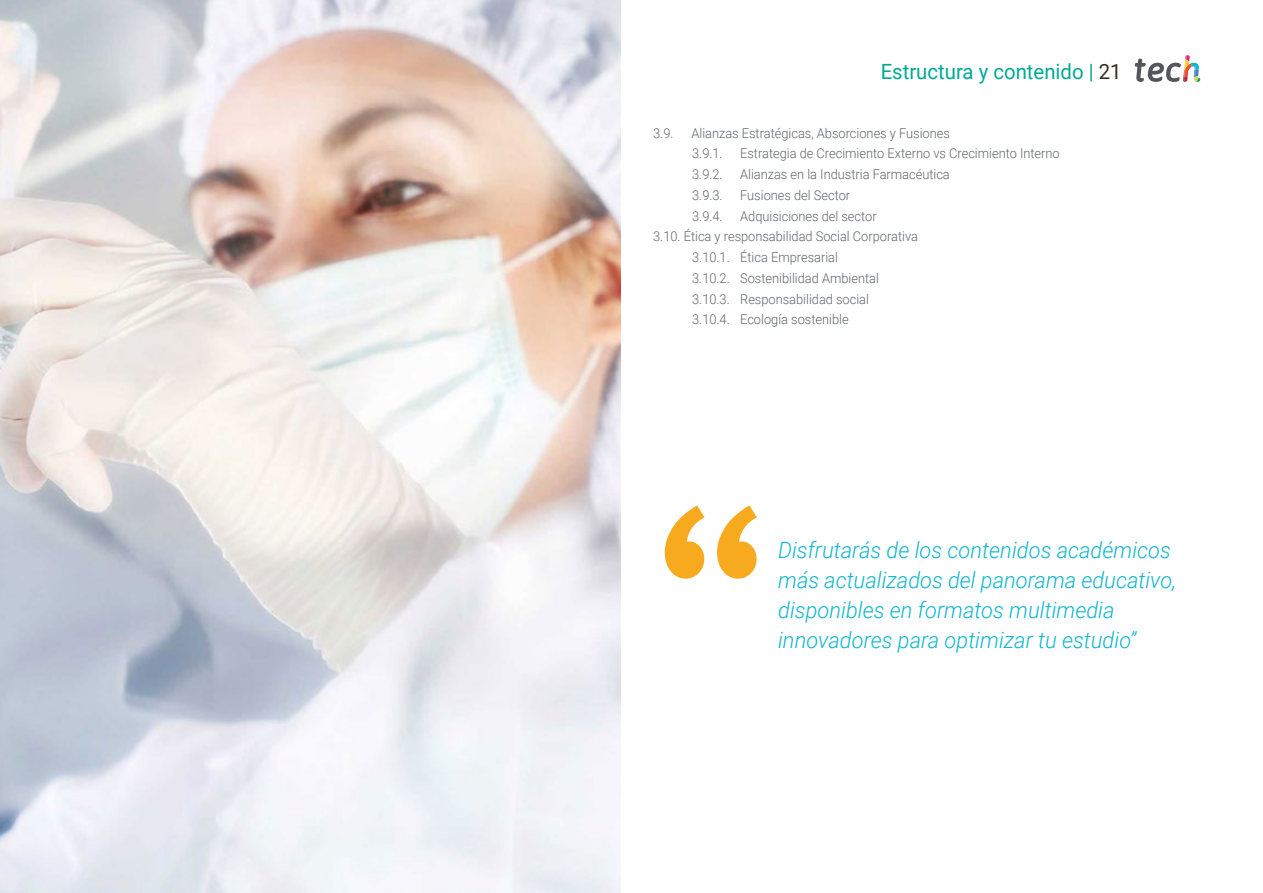
<style>
.page{position:relative;width:1263px;height:893px;background:#fff}
.page>*{position:absolute;margin:0;border:0;box-sizing:border-box;transform-origin:0 0}
.t1{font:italic 300 22.5px/30px "Roboto";color:#0fb6cf}
.t2{font:21px "Roboto";color:#00a996}
.t3{font:300 13.5px/20.7px "Roboto";color:#61646a;scale:.95 1}
.s1{color:#312e20}
</style>
<div class="page">
<svg style="left:665px;top:505px;width:92px;height:74px"></svg>
<svg style="left:1135px;top:55px;width:65px;height:27px"></svg>
<img style="left:0;top:0;width:621px;height:893px">
<h2 class="t2" style="left:881px;top:57px;width:242px">Estructura y contenido | <span class="s1">21</span></h2>
<p class="t3" style="left:653px;top:122px;width:23px">3.9.</p>
<p class="t3" style="left:691px;top:122px;width:274px">Alianzas Estratégicas, Absorciones y Fusiones<br>3.9.1.</p>
<p class="t3" style="left:740px;top:143px;width:338px">Estrategia de Crecimiento Externo vs Crecimiento Interno</p>
<p class="t3" style="left:692px;top:164px;width:34px">3.9.2.</p>
<p class="t3" style="left:740px;top:164px;width:222px">Alianzas en la Industria Farmacéutica</p>
<p class="t3" style="left:692px;top:184px;width:34px">3.9.3.</p>
<p class="t3" style="left:740px;top:184px;width:117px">Fusiones del Sector</p>
<p class="t3" style="left:692px;top:205px;width:34px">3.9.4.</p>
<p class="t3" style="left:740px;top:205px;width:145px">Adquisiciones del sector</p>
<p class="t3" style="left:653px;top:226px;width:280px">3.10. Ética y responsabilidad Social Corporativa</p>
<p class="t3" style="left:692px;top:247px;width:155px">3.10.1. Ética Empresarial</p>
<p class="t3" style="left:692px;top:267px;width:198px">3.10.2. Sostenibilidad Ambiental</p>
<p class="t3" style="left:692px;top:288px;width:188px">3.10.3. Responsabilidad social</p>
<p class="t3" style="left:692px;top:309px;width:166px">3.10.4. Ecología sostenible</p>
<h1 class="t1" style="left:778px;top:534px;width:400px">Disfrutarás de los contenidos académicos más actualizados del panorama educativo, disponibles en formatos multimedia innovadores para optimizar tu estudio”</h1>
</div>
